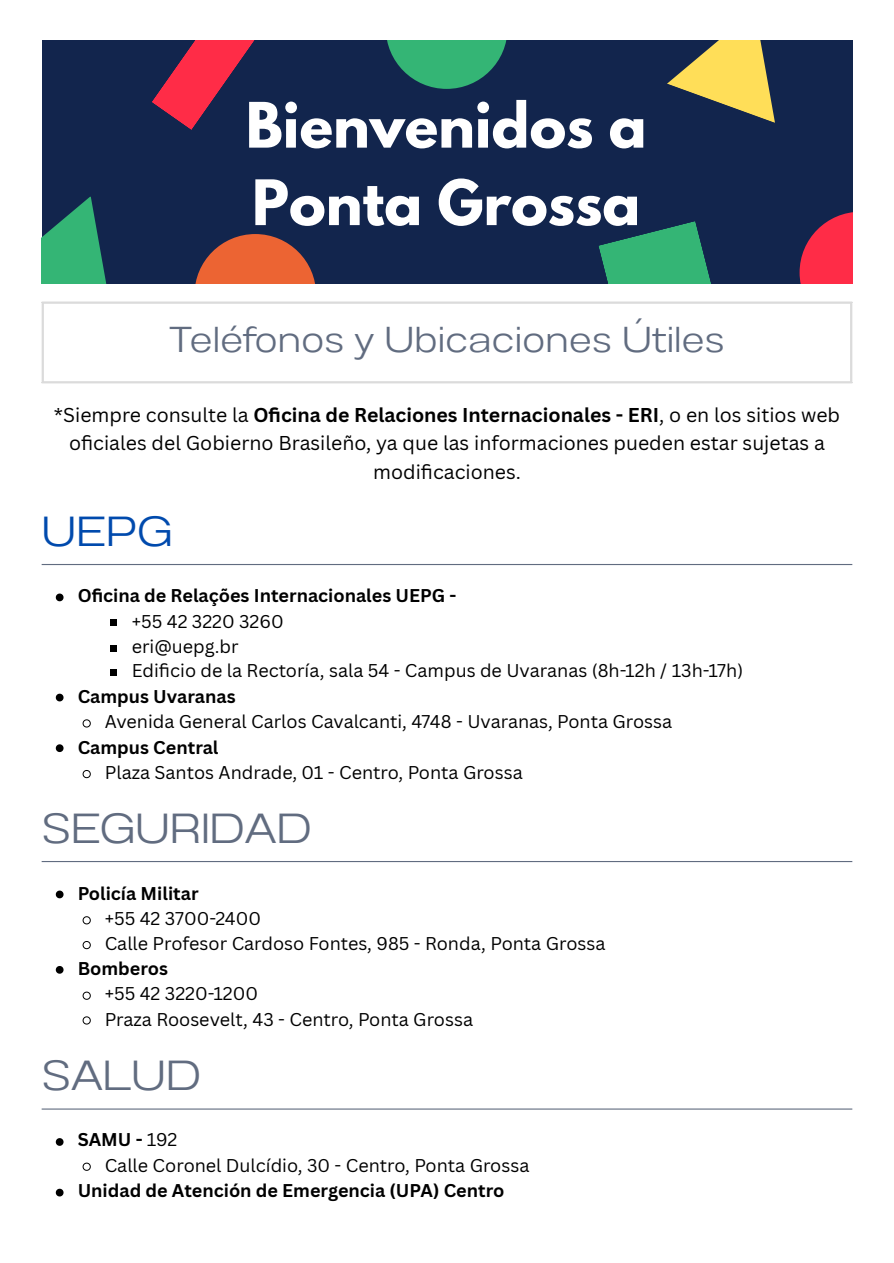
<style>
.page{position:relative;width:894px;height:1263px;background:#fff}
.page>*{position:absolute;margin:0;border:0;box-sizing:border-box;transform-origin:0 0}
.t1{font:700 55.5px/77.4px "League Spartan";color:#fff}
.t2{font:42px "Anantason Light Wd 150";color:#616c80}
.t3{font:42px "Anantason Light Wd 150";color:#004aad}
.t4{font:36px "Anantason Light Wd 150";color:#616c80}
.t5{font:19.5px/28.7px "Canva Sans";color:#000;text-align:center}
.t6{font:18px "Canva Sans";color:#000}
.t7{font:700 18px "Canva Sans";color:#000}
.s1{font-weight:700}
.s2{font-weight:400}
</style>
<div class="page">
<div style="left:42px;top:40px;width:810px;height:244px;background:#12254d"></div>
<svg style="left:598px;top:221px;width:113px;height:63px"></svg>
<svg style="left:195px;top:234px;width:120px;height:50px"></svg>
<svg style="left:387px;top:40px;width:120px;height:49px"></svg>
<svg style="left:799px;top:212px;width:53px;height:72px"></svg>
<svg style="left:667px;top:40px;width:108px;height:83px"></svg>
<svg style="left:42px;top:196px;width:65px;height:88px"></svg>
<svg style="left:152px;top:40px;width:103px;height:90px"></svg>
<hr style="left:42px;top:304px;width:2px;height:77px;background:#dbdbdb">
<hr style="left:849px;top:304px;width:3px;height:77px;background:#dbdbdb">
<hr style="left:42px;top:302px;width:810px;height:2px;background:#dbdbdb">
<hr style="left:42px;top:381px;width:810px;height:2px;background:#dbdbdb">
<hr style="left:42px;top:564px;width:810px;height:1px;background:#616c80">
<svg style="left:56px;top:594px;width:7px;height:7px"></svg>
<div style="left:110px;top:619px;width:7px;height:6px;background:#000"></div>
<div style="left:110px;top:645px;width:7px;height:6px;background:#000"></div>
<div style="left:110px;top:670px;width:7px;height:6px;background:#000"></div>
<svg style="left:56px;top:694px;width:7px;height:7px"></svg>
<svg style="left:82px;top:719px;width:9px;height:9px"></svg>
<svg style="left:56px;top:744px;width:7px;height:8px"></svg>
<svg style="left:82px;top:770px;width:9px;height:8px"></svg>
<hr style="left:42px;top:861px;width:810px;height:1px;background:#616c80">
<svg style="left:56px;top:891px;width:7px;height:7px"></svg>
<svg style="left:82px;top:916px;width:9px;height:9px"></svg>
<svg style="left:82px;top:941px;width:9px;height:8px"></svg>
<svg style="left:56px;top:966px;width:7px;height:8px"></svg>
<svg style="left:82px;top:991px;width:9px;height:9px"></svg>
<svg style="left:82px;top:1016px;width:9px;height:9px"></svg>
<hr style="left:42px;top:1108px;width:810px;height:2px;background:#616c80">
<svg style="left:56px;top:1138px;width:7px;height:8px"></svg>
<svg style="left:82px;top:1162px;width:9px;height:9px"></svg>
<svg style="left:56px;top:1189px;width:7px;height:7px"></svg>
<p class="t1" style="left:246px;top:94px;width:402px">Bienvenidos a<br>Ponta Grossa</p>
<p class="t4" style="left:169px;top:319px;width:556px">Teléfonos y Ubicaciones Útiles</p>
<h3 class="t5" style="left:54px;top:400px;width:787px">*Siempre consulte la <span class="s1">Oficina de Relaciones Internacionales - ERI</span>, o en los sitios web oficiales del Gobierno Brasileño, ya que las informaciones pueden estar sujetas a modifi caciones.</h3>
<p class="t3" style="left:42px;top:507px;width:132px">UEPG</p>
<p class="t7" style="left:78px;top:583px;width:380px">Ofi cina de Relações Internacionales UEPG -</p>
<p class="t6" style="left:132px;top:609px;width:153px">+55 42 3220 3260</p>
<p class="t6" style="left:132px;top:633px;width:108px">eri@uepg.br</p>
<p class="t6" style="left:132px;top:658px;width:612px">Edifi cio de la Rectoría, sala 54 - Campus de Uvaranas (8h-12h / 13h-17h)</p>
<p class="t7" style="left:78px;top:684px;width:159px">Campus Uvaranas</p>
<p class="t6" style="left:105px;top:709px;width:569px">Avenida General Carlos Cavalcanti, 4748 - Uvaranas, Ponta Grossa</p>
<p class="t7" style="left:78px;top:735px;width:142px">Campus Central</p>
<p class="t6" style="left:105px;top:759px;width:419px">Plaza Santos Andrade, 01 - Centro, Ponta Grossa</p>
<p class="t2" style="left:42px;top:804px;width:271px">SEGURIDAD</p>
<p class="t7" style="left:78px;top:881px;width:122px">Policía Militar</p>
<p class="t6" style="left:105px;top:906px;width:158px">+55 42 3700-2400</p>
<p class="t6" style="left:105px;top:930px;width:502px">Calle Profesor Cardoso Fontes, 985 - Ronda, Ponta Grossa</p>
<p class="t7" style="left:78px;top:956px;width:92px">Bomberos</p>
<p class="t6" style="left:105px;top:981px;width:155px">+55 42 3220-1200</p>
<p class="t6" style="left:105px;top:1007px;width:370px">Praza Roosevelt, 43 - Centro, Ponta Grossa</p>
<p class="t2" style="left:42px;top:1051px;width:161px">SALUD</p>
<p class="t7" style="left:78px;top:1127px;width:101px">SAMU - <span class="s2">192</span></p>
<p class="t6" style="left:105px;top:1153px;width:426px">Calle Coronel Dulcídio, 30 - Centro, Ponta Grossa</p>
<p class="t7" style="left:78px;top:1178px;width:428px">Unidad de Atención de Emergencia (UPA) Centro</p>
</div>
